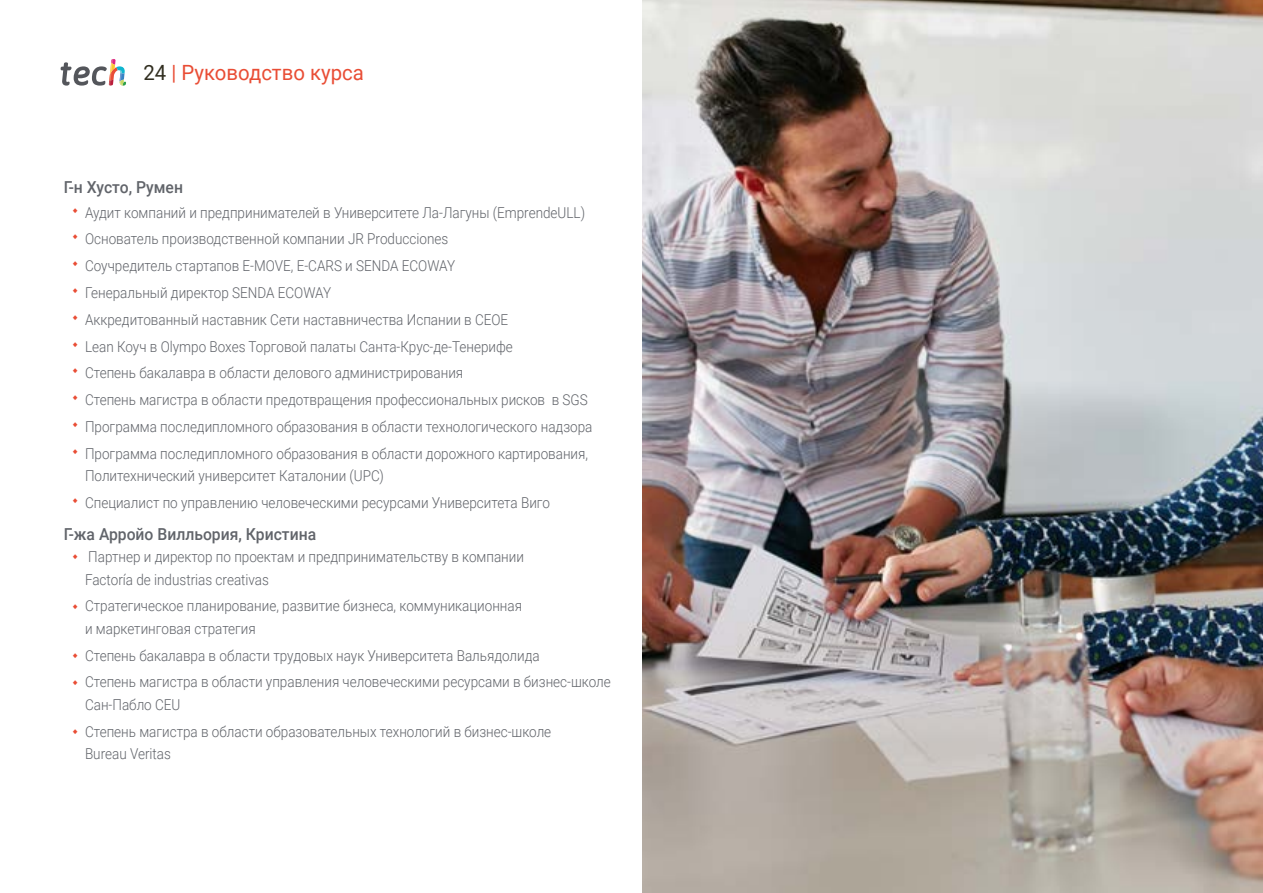
<style>
.page{position:relative;width:1263px;height:893px;background:#fff}
.page>*{position:absolute;margin:0;border:0;box-sizing:border-box;transform-origin:0 0}
.t1{font:21px "Roboto";color:#e94d35}
.t2{font:500 16.5px "Roboto";color:#61646a;scale:.95 1}
.t3{font:300 15px/26.7px "Roboto";color:#61646a;scale:.9 1}
.s1{color:#312e20}
</style>
<div class="page">
<img style="left:642px;top:0;width:621px;height:893px">
<svg style="left:61px;top:59px;width:65px;height:27px"></svg>
<h1 class="t1" style="left:144px;top:57px;width:222px"><span class="s1">24</span> | Руководство курса</h1>
<p class="t2" style="left:64px;top:176px;width:127px">Г-н Хусто, Румен</p>
<p class="t3" style="left:85px;top:198px;width:565px">Аудит компаний и предпринимателей в Университете Ла-Лагуны (EmprendeULL)<br>Основатель производственной компании JR Producciones<br>Соучредитель стартапов E-MOVE, E-CARS и SENDA ECOWAY<br>Генеральный директор SENDA ECOWAY<br>Аккредитованный наставник Сети наставничества Испании в CEOE<br>Lean Коуч в Olympo Boxes Торговой палаты Санта-Крус-де-Тенерифе<br>Степень бакалавра в области делового администрирования<br>Степень магистра в области предотвращения профессиональных рисков в SGS Программа последипломного образования в области технологического надзора Программа последипломного образования в области дорожного картирования,</p>
<p class="t3" style="left:85px;top:462px;width:518px">Политехнический университет Каталонии (UPC)<br>Специалист по управлению человеческими ресурсами Университета Виго</p>
<p class="t2" style="left:64px;top:522px;width:267px">Г-жа Арройо Вилльория, Кристина</p>
<p class="t3" style="left:85px;top:545px;width:489px;line-height:22.5px">Партнер и директор по проектам и предпринимательству в компании<br>Factoría de industrias creativas</p>
<p class="t3" style="left:85px;top:594px;width:487px;line-height:22.5px">Стратегическое планирование, развитие бизнеса, коммуникационная и маркетинговая стратегия</p>
<p class="t3" style="left:85px;top:641px;width:585px">Степень бакалавра в области трудовых наук Университета Вальядолида<br>Степень магистра в области управления человеческими ресурсами в бизнес-школе</p>
<p class="t3" style="left:85px;top:691px;width:519px">Сан-Пабло CEU<br>Степень магистра в области образовательных технологий в бизнес-школе</p>
<p class="t3" style="left:85px;top:740px;width:97px">Bureau Veritas</p>
</div>
